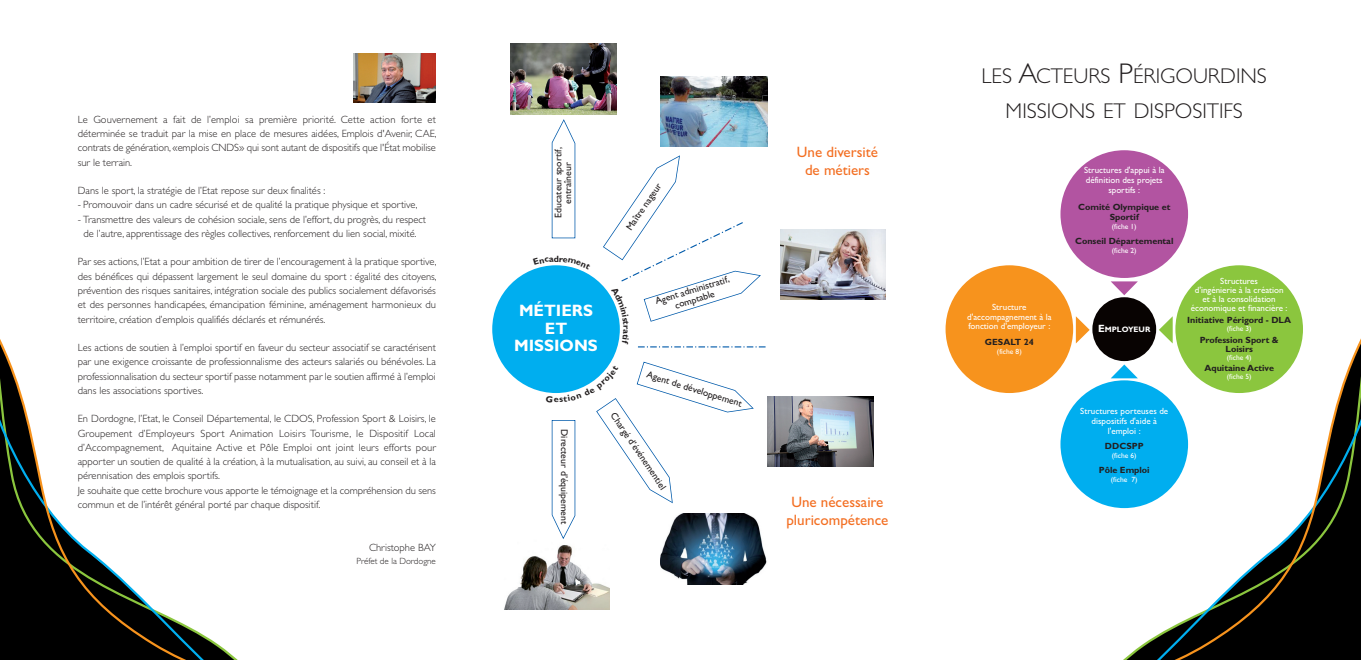
<style>
.page{position:relative;width:1361px;height:660px;background:#fff}
.page>*{position:absolute;margin:0;border:0;box-sizing:border-box;transform-origin:0 0}
.t1{font:300 21.38px/34.2px "Gill Sans";color:#231f20;text-align:center}
.t2{font:700 16.5px/17.2px "Gill Sans";color:#fff;text-align:center}
.t3{font:15px/18px "Gill Sans";color:#f36e21;text-align:center}
.t4{font:300 10.5px/14.2px "Gill Sans";color:#231f20;text-align:justify}
.t5{font:9.75px/9.8px "Gill Sans";color:#231f20;text-align:center}
.t6{font:9px/9.8px "Gill Sans";color:#fff;text-align:center}
.t7{font:700 9px/9.8px "Gill Sans";color:#231f20;text-align:center}
.t8{font:300 9px "Gill Sans";color:#231f20}
.t9{font:700 7.88px "Gill Sans";color:#fff}
.t10{font:7.5px "Gill Sans";color:#fff}
.s1{font-size:28.5px}
.s2{font-size:10.5px}
</style>
<div class="page">
<svg style="left:1113px;top:309px;width:248px;height:350px"></svg>
<img style="left:354px;top:53px;width:82px;height:50px">
<div style="left:1060px;top:380px;width:128px;height:127px;background:#00aeef;border-radius:50%"></div>
<div style="left:1060px;top:150px;width:128px;height:128px;background:#b254a1;border-radius:50%"></div>
<div style="left:945px;top:265px;width:128px;height:127px;background:#f7931d;border-radius:50%"></div>
<div style="left:1175px;top:265px;width:128px;height:127px;background:#8bc63e;border-radius:50%"></div>
<div style="left:1092px;top:297px;width:64px;height:64px;background:#080302;border-radius:50%"></div>
<div style="left:492px;top:265px;width:128px;height:127px;background:#00aeef;border-radius:50%"></div>
<svg style="left:1076px;top:316px;width:13px;height:27px"></svg>
<svg style="left:1159px;top:316px;width:13px;height:27px"></svg>
<svg style="left:1111px;top:281px;width:27px;height:14px"></svg>
<svg style="left:1111px;top:364px;width:27px;height:14px"></svg>
<svg style="left:0;top:339px;width:237px;height:320px"></svg>
<img style="left:511px;top:44px;width:105px;height:70px">
<img style="left:661px;top:77px;width:106px;height:70px">
<img style="left:780px;top:229px;width:105px;height:70px">
<img style="left:767px;top:396px;width:106px;height:70px">
<img style="left:504px;top:538px;width:105px;height:71px">
<img style="left:661px;top:518px;width:106px;height:65px">
<svg style="left:552px;top:119px;width:23px;height:119px"></svg>
<svg style="left:535px;top:265px;width:42px;height:4px"></svg>
<svg style="left:603px;top:155px;width:162px;height:192px"></svg>
<svg style="left:546px;top:361px;width:208px;height:177px"></svg>
<p class="t4" style="left:78px;top:113px;width:360px">Le Gouvernement a fait de l’emploi sa première priorité. Cette action forte et déterminée se traduit par la mise en place de mesures aidées, Emplois d'Avenir, CAE, contrats de génération, «emplois CNDS» qui sont autant de dispositifs que l'État mobilise sur le terrain.</p>
<p class="t4" style="left:78px;top:184px;width:249px">Dans le sport, la stratégie de l’Etat repose sur deux finalités :</p>
<p class="t4" style="left:78px;top:198px;width:341px">- Promouvoir dans un cadre sécurisé et de qualité la pratique physique et sportive,</p>
<p class="t4" style="left:78px;top:213px;width:350px;text-align:center">- Transmettre des valeurs de cohésion sociale, sens de l’effort, du progrès, du respect de l’autre, apprentissage des règles collectives, renforcement du lien social, mixité.</p>
<p class="t4" style="left:78px;top:255px;width:360px">Par ses actions, l’Etat a pour ambition de tirer de l’encouragement à la pratique sportive, des bénéfices qui dépassent largement le seul domaine du sport : égalité des citoyens, prévention des risques sanitaires, intégration sociale des publics socialement défavorisés et des personnes handicapées, émancipation féminine, aménagement harmonieux du territoire, création d’emplois qualifiés déclarés et rémunérés.</p>
<p class="t4" style="left:78px;top:341px;width:360px">Les actions de soutien à l’emploi sportif en faveur du secteur associatif se caractérisent par une exigence croissante de professionnalisme des acteurs salariés ou bénévoles. La professionnalisation du secteur sportif passe notamment par le soutien affirmé à l’emploi dans les associations sportives.</p>
<p class="t4" style="left:78px;top:412px;width:360px;text-align:left">En Dordogne, l’Etat, le Conseil Départemental, le CDOS, Profession Sport &amp; Loisirs, le Groupement d’Employeurs Sport Animation Loisirs Tourisme, le Dispositif Local d’Accompagnement, Aquitaine Active et Pôle Emploi ont joint leurs efforts pour apporter un soutien de qualité à la création, à la mutualisation, au suivi, au conseil et à la pérennisation des emplois sportifs.<br>Je souhaite que cette brochure vous apporte le témoignage et la compréhension du sens commun et de l’intérêt général porté par chaque dispositif.</p>
<p class="t4" style="left:369px;top:540px;width:68px">Christophe BAY</p>
<p class="t8" style="left:356px;top:557px;width:81px">Préfet de la Dordogne</p>
<p class="t5" style="left:553px;top:218px;width:72px;rotate:-90deg">Educateur sportif, entraîneur</p>
<p class="t5" style="left:624px;top:226px;width:56px;rotate:-56deg">Maître nageur</p>
<h3 class="t3" style="left:797px;top:143px;width:83px">Une diversité de métiers</h3>
<h1 class="t1" style="left:981px;top:61px;width:287px">LES <span class="s1">A</span>CTEURS <span class="s1">P</span>ÉRIGOURDINS<br>MISSIONS ET DISPOSITIFS</h1>
<p class="t6" style="left:1084px;top:165px;width:82px">Structures d'appui à la définition des projets sportifs :</p>
<p class="t7" style="left:1078px;top:203px;width:94px">Comité Olympique et<br>Sportif</p>
<p class="t10" style="left:1112px;top:221px;width:26px">(fiche 1)</p>
<p class="t7" style="left:1075px;top:236px;width:100px">Conseil Départemental</p>
<p class="t10" style="left:1112px;top:245px;width:26px">(fiche 2)</p>
<p class="t5" style="left:654px;top:296px;width:78px;rotate:-17deg">Agent administratif, comptable</p>
<p class="t6" style="left:1191px;top:276px;width:98px;line-height:9px">Structures<br>d'ingénierie à la création et à la consolidation économique et financière :</p>
<p class="t7" style="left:1187px;top:316px;width:105px">Initiative Périgord - DLA</p>
<p class="t10" style="left:1226px;top:324px;width:26px">(fiche 3)</p>
<p class="t7" style="left:1199px;top:335px;width:80px;line-height:9px">Profession Sport &amp;<br>Loisirs</p>
<p class="t10" style="left:1226px;top:352px;width:26px">(fiche 4)</p>
<p class="t7" style="left:1204px;top:364px;width:71px">Aquitaine Active</p>
<h2 class="t2" style="left:514px;top:303px;width:85px">MÉTIERS<br>ET<br>MISSIONS</h2>
<p class="t6" style="left:967px;top:301px;width:86px">Structure d'accompagnement à la fonction d'employeur :</p>
<p class="t9" style="left:1098px;top:326px;width:54px"><span class="s2">E</span>MPLOYEUR</p>
<p class="t7" style="left:985px;top:337px;width:50px">GESALT 24</p>
<p class="t10" style="left:997px;top:346px;width:26px">(fiche 8)</p>
<p class="t5" style="left:648px;top:369px;width:101px;rotate:17deg">Agent de développement</p>
<p class="t10" style="left:1226px;top:372px;width:26px">(fiche 5)</p>
<p class="t6" style="left:1080px;top:405px;width:89px">Structures porteuses de dispositifs d'aide à l'emploi :</p>
<p class="t7" style="left:1105px;top:441px;width:40px">DDCSPP</p>
<p class="t10" style="left:1112px;top:450px;width:26px">(fiche 6)</p>
<p class="t7" style="left:1099px;top:465px;width:52px">Pôle Emploi</p>
<p class="t10" style="left:1111px;top:474px;width:28px">(fiche 7)</p>
<p class="t5" style="left:617px;top:410px;width:92px;rotate:56deg">Chargé d’événementiel</p>
<p class="t5" style="left:569px;top:428px;width:96px;rotate:90deg">Directeur d’équipement</p>
<h3 class="t3" style="left:786px;top:492px;width:104px">Une nécessaire pluricompétence</h3>
</div>
